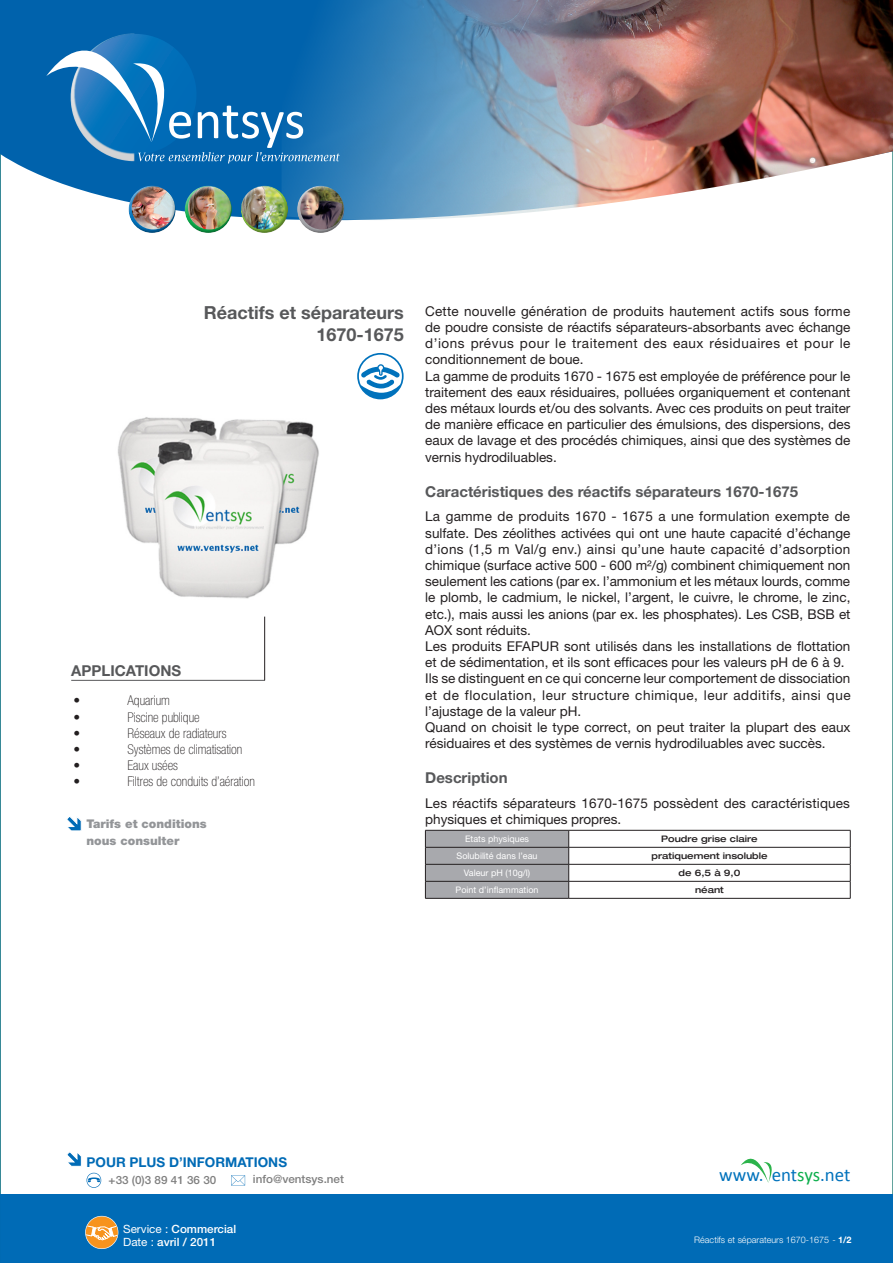
<style>
.page{position:relative;width:893px;height:1263px;background:#fff}
.page>*{position:absolute;margin:0;border:0;box-sizing:border-box;transform-origin:0 0}
.t1{font:18.9px "Calibri";letter-spacing:-.005em;color:#0072bc}
.Titre_du_produit{font:700 18px "Helvetica Neue LT Std";color:#57585a}
.Titre_texte{font:700 15px "Helvetica Neue LT Std";color:#57585a}
.Titre_application{font:700 15px "Helvetica Neue LT Std";color:#57585a}
.Textes{font:13.5px/16.2px "Helvetica Neue LT Std";color:#231f20;text-align:justify}
.Applications{font:100 condensed 13.5px "Helvetica Neue LT Std";color:#231f20}
.Sous_titres{font:700 13.5px "Helvetica Neue LT Std";color:#006bb6}
.Tarifs_condition{font:900 12px "Helvetica Neue LT Std";color:#939598}
.Téléphone{font:500 11.4px "Helvetica Neue LT Std";color:#fff}
.Adresse_ventsys{font:500 11.4px "Helvetica Neue LT Std";color:#808080}
.Titres_tableaux{font:9px "Helvetica Neue LT Std";color:#fff}
.Données_tableaux{font:500 expanded 9px "Helvetica Neue LT Std";color:#231f20}
.Pied_pagination{font:300 9px "Helvetica Neue LT Std";color:#fff}
.s1{color:#fff}
.s2{color:#0cae4c}
.s3{font-weight:400}
.s4{font-weight:700}
</style>
<div class="page">
<div style="left:0;top:1195px;width:893px;height:68px;background:#006bb6"></div>
<svg style="left:67px;top:1152px;width:15px;height:15px"></svg>
<svg style="left:87px;top:1173px;width:14px;height:15px"></svg>
<svg style="left:231px;top:1175px;width:14px;height:10px"></svg>
<svg style="left:741px;top:1158px;width:31px;height:25px"></svg>
<svg style="left:85px;top:1216px;width:33px;height:33px"></svg>
<svg style="left:357px;top:353px;width:47px;height:46px"></svg>
<svg style="left:0;top:0;width:893px;height:277px"></svg>
<img style="left:281px;top:0;width:612px;height:221px">
<svg style="left:46px;top:26px;width:294px;height:137px;background:#2178b8"></svg>
<div style="left:295px;top:184px;width:49px;height:38px;background:#fff;opacity:.56"></div>
<div style="left:296px;top:193px;width:49px;height:42px;background:#231f20;opacity:.39"></div>
<div style="left:239px;top:185px;width:49px;height:37px;background:#fff;opacity:.56"></div>
<div style="left:240px;top:193px;width:48px;height:43px;background:#231f20;opacity:.39"></div>
<div style="left:183px;top:186px;width:49px;height:36px;background:#fff;opacity:.56"></div>
<div style="left:184px;top:193px;width:49px;height:42px;background:#231f20;opacity:.39"></div>
<div style="left:126px;top:186px;width:50px;height:36px;background:#fff;opacity:.56"></div>
<div style="left:128px;top:193px;width:49px;height:42px;background:#231f20;opacity:.39"></div>
<hr style="left:569px;top:847px;width:281px;height:1px;background:#231f20">
<hr style="left:569px;top:864px;width:281px;height:1px;background:#231f20">
<hr style="left:569px;top:881px;width:281px;height:1px;background:#231f20">
<svg style="left:850px;top:830px;width:1px;height:68px"></svg>
<hr style="left:569px;top:898px;width:281px;height:1px;background:#231f20">
<hr style="left:569px;top:830px;width:281px;height:1px;background:#231f20">
<svg style="left:425px;top:830px;width:144px;height:68px;background:#9e9fa3"></svg>
<hr style="left:425px;top:898px;width:144px;height:1px;background:#231f20">
<hr style="left:71px;top:680px;width:194px;height:1px;background:#57585a">
<hr style="left:264px;top:617px;width:1px;height:63px;background:#231f20">
<svg style="left:67px;top:817px;width:15px;height:14px"></svg>
<img style="left:118px;top:417px;width:201px;height:182px">
<p class="Titre_du_produit" style="left:204px;top:302px;width:201px">Réactifs et séparateurs</p>
<p class="Titre_du_produit" style="left:316px;top:324px;width:89px">1670-1675</p>
<p class="Titre_application" style="left:71px;top:661px;width:111px">APPLICATIONS</p>
<p class="Applications" style="left:73px;top:693px;width:8px">•</p>
<p class="Applications" style="left:127px;top:693px;width:44px">Aquarium</p>
<p class="Applications" style="left:73px;top:709px;width:8px">•</p>
<p class="Applications" style="left:127px;top:709px;width:74px">Piscine publique</p>
<p class="Applications" style="left:73px;top:725px;width:8px">•</p>
<p class="Applications" style="left:127px;top:725px;width:100px">Réseaux de radiateurs</p>
<p class="Applications" style="left:73px;top:741px;width:8px">•</p>
<p class="Applications" style="left:127px;top:741px;width:116px">Systèmes de climatisation</p>
<p class="Applications" style="left:73px;top:758px;width:8px">•</p>
<p class="Applications" style="left:127px;top:758px;width:52px">Eaux usées</p>
<p class="Applications" style="left:73px;top:774px;width:8px">•</p>
<p class="Applications" style="left:127px;top:774px;width:129px">Filtres de conduits d’aération</p>
<p class="Tarifs_condition" style="left:86px;top:816px;width:122px">Tarifs et conditions</p>
<p class="Tarifs_condition" style="left:86px;top:833px;width:94px">nous consulter</p>
<p class="Textes" style="left:425px;top:303px;width:427px">Cette nouvelle génération de produits hautement actifs sous forme de poudre consiste de réactifs séparateurs-absorbants avec échange d’ions prévus pour le traitement des eaux résiduaires et pour le conditionnement de boue.</p>
<p class="Textes" style="left:425px;top:367px;width:427px">La gamme de produits 1670 - 1675 est employée de préférence pour le traitement des eaux résiduaires, polluées organiquement et contenant des métaux lourds et/ou des solvants. Avec ces produits on peut traiter de manière efficace en particulier des émulsions, des dispersions, des eaux de lavage et des procédés chimiques, ainsi que des systèmes de vernis hydrodiluables.</p>
<p class="Titre_texte" style="left:425px;top:482px;width:374px">Caractéristiques des réactifs séparateurs 1670-1675</p>
<p class="Textes" style="left:425px;top:508px;width:427px">La gamme de produits 1670 - 1675 a une formulation exempte de sulfate. Des zéolithes activées qui ont une haute capacité d’échange d’ions (1,5 m Val/g env.) ainsi qu’une haute capacité d’adsorption chimique (surface active 500 - 600 m²/g) combinent chimiquement non seulement les cations (par ex. l’ammonium et les métaux lourds, comme le plomb, le cadmium, le nickel, l’argent, le cuivre, le chrome, le zinc, etc.), mais aussi les anions (par ex. les phosphates). Les CSB, BSB et AOX sont réduits.</p>
<p class="Textes" style="left:425px;top:638px;width:427px">Les produits EFAPUR sont utilisés dans les installations de flottation et de sédimentation, et ils sont efficaces pour les valeurs pH de 6 à 9.</p>
<p class="Textes" style="left:425px;top:670px;width:427px">Ils se distinguent en ce qui concerne leur comportement de dissociation et de floculation, leur structure chimique, leur additifs, ainsi que l’ajustage de la valeur pH.</p>
<p class="Textes" style="left:425px;top:719px;width:427px">Quand on choisit le type correct, on peut traiter la plupart des eaux résiduaires et des systèmes de vernis hydrodiluables avec succès.</p>
<p class="Titre_texte" style="left:425px;top:768px;width:84px">Description</p>
<p class="Textes" style="left:425px;top:795px;width:426px">Les réactifs séparateurs 1670-1675 possèdent des caractéristiques physiques et chimiques propres.</p>
<p class="Titres_tableaux" style="left:465px;top:833px;width:66px">Etats physiques</p>
<p class="Données_tableaux" style="left:661px;top:833px;width:98px">Poudre grise claire</p>
<p class="Titres_tableaux" style="left:457px;top:850px;width:82px">Solubilité dans l’eau</p>
<p class="Données_tableaux" style="left:651px;top:850px;width:117px">pratiquement insoluble</p>
<p class="Titres_tableaux" style="left:464px;top:867px;width:68px">Valeur pH (10g/l)</p>
<p class="Données_tableaux" style="left:679px;top:867px;width:63px">de 6,5 à 9,0</p>
<p class="Titres_tableaux" style="left:456px;top:884px;width:84px">Point d’inflammation</p>
<p class="Données_tableaux" style="left:695px;top:884px;width:30px">néant</p>
<p class="Sous_titres" style="left:87px;top:1153px;width:202px">POUR PLUS D’INFORMATIONS</p>
<p class="Adresse_ventsys" style="left:109px;top:1173px;width:109px">+33 (0)3 89 41 36 30</p>
<p class="Adresse_ventsys" style="left:253px;top:1172px;width:93px">info@ventsys.net</p>
<p class="t1" style="left:719px;top:1163px;width:133px">www.<span class="s1">V</span>ent<span class="s2">sys</span>.net</p>
<p class="Téléphone" style="left:123px;top:1222px;width:115px"><span class="s3">Service :</span> Commercial</p>
<p class="Téléphone" style="left:123px;top:1235px;width:95px"><span class="s3">Date :</span> avril / 2011</p>
<p class="Pied_pagination" style="left:694px;top:1234px;width:159px">Réactifs et séparateurs 1670-1675 - <span class="s4">1/2</span></p>
</div>
